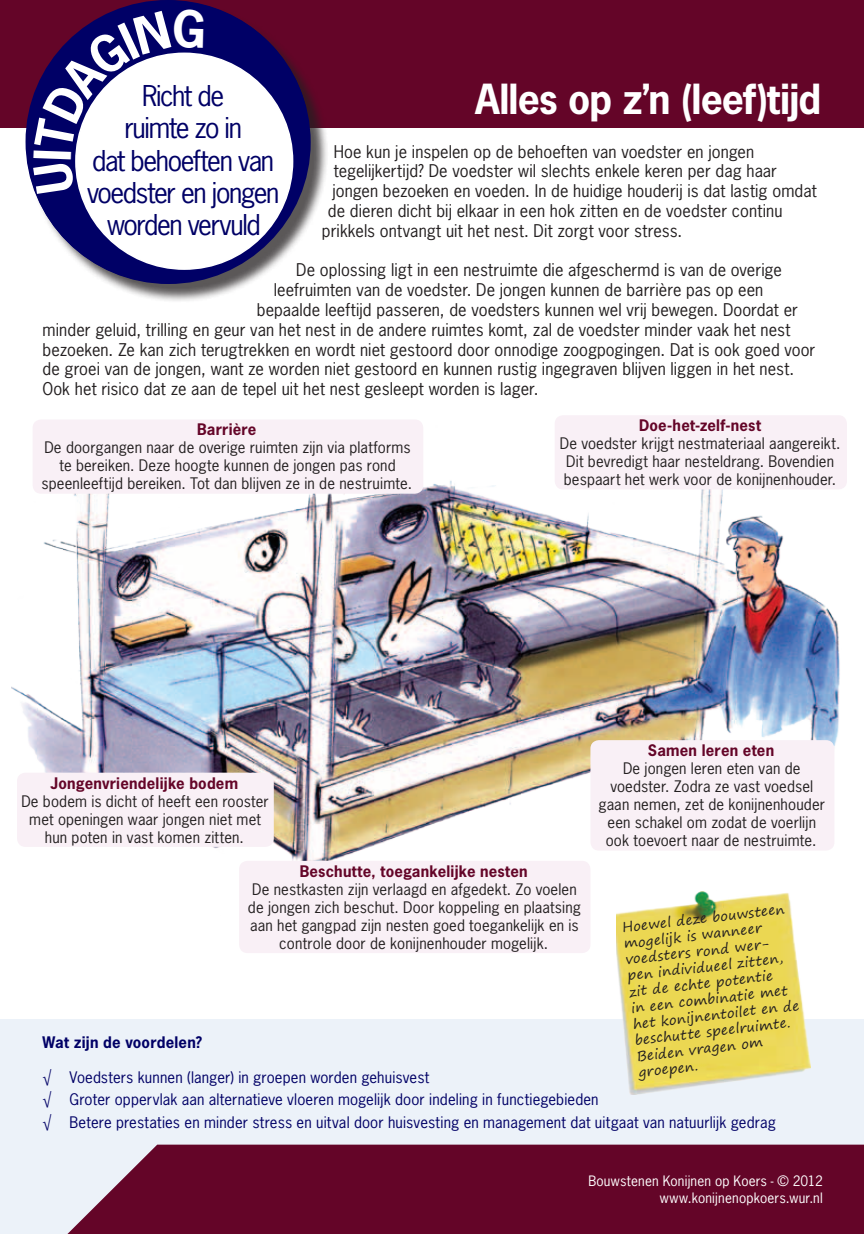
<style>
.page{position:relative;width:864px;height:1234px;background:#fff}
.page>*{position:absolute;margin:0;border:0;box-sizing:border-box;transform-origin:0 0}
.Hoofdstuk{font:700 39px "News Gothic Std";letter-spacing:-.02em;color:#fff}
.uitdaging{font:27px/32.4px "News Gothic Std";letter-spacing:-.05em;color:#006;text-align:center}
.t1{font:16.5px "News Gothic Std";letter-spacing:.005em;color:#231f20}
.kader{font:15px/18px "News Gothic Std";letter-spacing:.01em;color:#231f20;text-align:center}
.Bulleted{font:15px "News Gothic Std";letter-spacing:.01em;color:#006}
.Tussenkop{font:700 15px "News Gothic Std";letter-spacing:.015em;color:#640528}
.Tussenkop_italic{font:700 15px "News Gothic Std";letter-spacing:.015em;color:#006}
.Geeltje{font:13.5px/16.2px "Segoe Print";color:#231f20}
.t2{font:13.5px "News Gothic Std";letter-spacing:.015em;color:#fff}
</style>
<div class="page">
<img style="left:11px;top:416px;width:832px;height:444px">
<div style="left:0;top:1019px;width:863px;height:214px;background:#ecf2f9"></div>
<div style="left:68px;top:1144px;width:795px;height:89px;background:#640528"></div>
<div style="left:17px;top:772px;width:257px;height:74px;background:#f9f0f6;border-radius:9px"></div>
<div style="left:554px;top:415px;width:292px;height:74px;background:#f9f0f6;border-radius:9px"></div>
<div style="left:239px;top:860px;width:351px;height:92px;background:#f9f0f6;border-radius:9px"></div>
<div style="left:33px;top:419px;width:390px;height:74px;background:#f9f0f6;border-radius:9px"></div>
<div style="left:590px;top:740px;width:244px;height:110px;background:#f9f0f6;border-radius:9px"></div>
<img style="left:616px;top:891px;width:194px;height:203px">
<div style="left:0;top:0;width:863px;height:128px;background:#640528"></div>
<div style="left:29px;top:3px;width:300px;height:299px;background:#231f20;opacity:.75"></div>
<svg style="left:26px;top:0;width:280px;height:283px"></svg>
<div style="left:76px;top:53px;width:216px;height:216px;background:#fff;border-radius:50%"></div>
<svg style="left:33px;top:9px;width:171px;height:185px"></svg>
<p class="Hoofdstuk" style="left:475px;top:74px;width:347px">Alles op z’n (leef)tijd</p>
<p class="uitdaging" style="left:87px;top:79px;width:194px">Richt de<br>ruimte zo in<br>dat behoeften van voedster en jongen worden vervuld</p>
<p class="t1" style="left:334px;top:141px;width:422px">Hoe kun je inspelen op de behoeften van voedster en jongen</p>
<p class="t1" style="left:334px;top:160px;width:444px">tegelijkertijd? De voedster wil slechts enkele keren per dag haar</p>
<p class="t1" style="left:332px;top:180px;width:485px">jongen bezoeken en voeden. In de huidige houderij is dat lastig omdat</p>
<p class="t1" style="left:328px;top:200px;width:456px">de dieren dicht bij elkaar in een hok zitten en de voedster continu</p>
<p class="t1" style="left:322px;top:220px;width:362px">prikkels ontvangt uit het nest. Dit zorgt voor stress.</p>
<p class="t1" style="left:296px;top:259px;width:487px">De oplossing ligt in een nestruimte die afgeschermd is van de overige</p>
<p class="t1" style="left:274px;top:279px;width:491px">leefruimten van de voedster. De jongen kunnen de barrière pas op een</p>
<p class="t1" style="left:257px;top:299px;width:542px">bepaalde leeftijd passeren, de voedsters kunnen wel vrij bewegen. Doordat er</p>
<p class="t1" style="left:43px;top:319px;width:749px">minder geluid, trilling en geur van het nest in de andere ruimtes komt, zal de voedster minder vaak het nest</p>
<p class="t1" style="left:43px;top:339px;width:774px">bezoeken. Ze kan zich terugtrekken en wordt niet gestoord door onnodige zoogpogingen. Dat is ook goed voor</p>
<p class="t1" style="left:43px;top:358px;width:752px">de groei van de jongen, want ze worden niet gestoord en kunnen rustig ingegraven blijven liggen in het nest.</p>
<p class="t1" style="left:43px;top:378px;width:497px">Ook het risico dat ze aan de tepel uit het nest gesleept worden is lager.</p>
<p class="Tussenkop" style="left:197px;top:419px;width:61px">Barrière</p>
<p class="kader" style="left:42px;top:438px;width:372px">De doorgangen naar de overige ruimten zijn via platforms te bereiken. Deze hoogte kunnen de jongen pas rond speenleeftijd bereiken. Tot dan blijven ze in de nestruimte.</p>
<p class="Tussenkop" style="left:51px;top:772px;width:189px">Jongenvriendelijke bodem</p>
<p class="kader" style="left:21px;top:791px;width:249px">De bodem is dicht of heeft een rooster met openingen waar jongen niet met hun poten in vast komen zitten.</p>
<p class="Tussenkop" style="left:639px;top:415px;width:123px">Doe-het-zelf-nest</p>
<p class="kader" style="left:559px;top:434px;width:282px;text-align:left">De voedster krijgt nestmateriaal aangereikt.<br>Dit bevredigt haar nesteldrang. Bovendien bespaart het werk voor de konijnenhouder.</p>
<p class="Tussenkop" style="left:647px;top:740px;width:128px">Samen leren eten</p>
<p class="kader" style="left:598px;top:759px;width:228px">De jongen leren eten van de voedster. Zodra ze vast voedsel gaan nemen, zet de konijnenhouder een schakel om zodat de voerlijn ook toevoert naar de nestruimte.</p>
<p class="Tussenkop" style="left:299px;top:861px;width:229px">Beschutte, toegankelijke nesten</p>
<p class="kader" style="left:248px;top:879px;width:334px">De nestkasten zijn verlaagd en afgedekt. Zo voelen de jongen zich beschut. Door koppeling en plaatsing aan het gangpad zijn nesten goed toegankelijk en is controle door de konijnenhouder mogelijk.</p>
<p class="Geeltje" style="left:621px;top:918px;width:169px;rotate:-6deg">Hoewel deze bouwsteen mogelijk is wanneer voedsters rond wer&shy;pen individueel zitten, zit de echte potentie<br>in een combinatie met het konijnentoilet en de beschutte speelruimte.<br>Beiden vragen om groepen.</p>
<p class="Tussenkop_italic" style="left:43px;top:1032px;width:161px">Wat zijn de voordelen?</p>
<p class="Bulleted" style="left:43px;top:1067px;width:388px">√ Voedsters kunnen (langer) in groepen worden gehuisvest</p>
<p class="Bulleted" style="left:43px;top:1089px;width:557px">√ Groter oppervlak aan alternatieve vloeren mogelijk door indeling in functiegebieden</p>
<p class="Bulleted" style="left:43px;top:1111px;width:734px">√ Betere prestaties en minder stress en uitval door huisvesting en management dat uitgaat van natuurlijk gedrag</p>
<p class="t2" style="left:588px;top:1172px;width:236px">Bouwstenen Konijnen op Koers - © 2012</p>
<p class="t2" style="left:659px;top:1188px;width:164px">www.konijnenopkoers.wur.nl</p>
</div>
